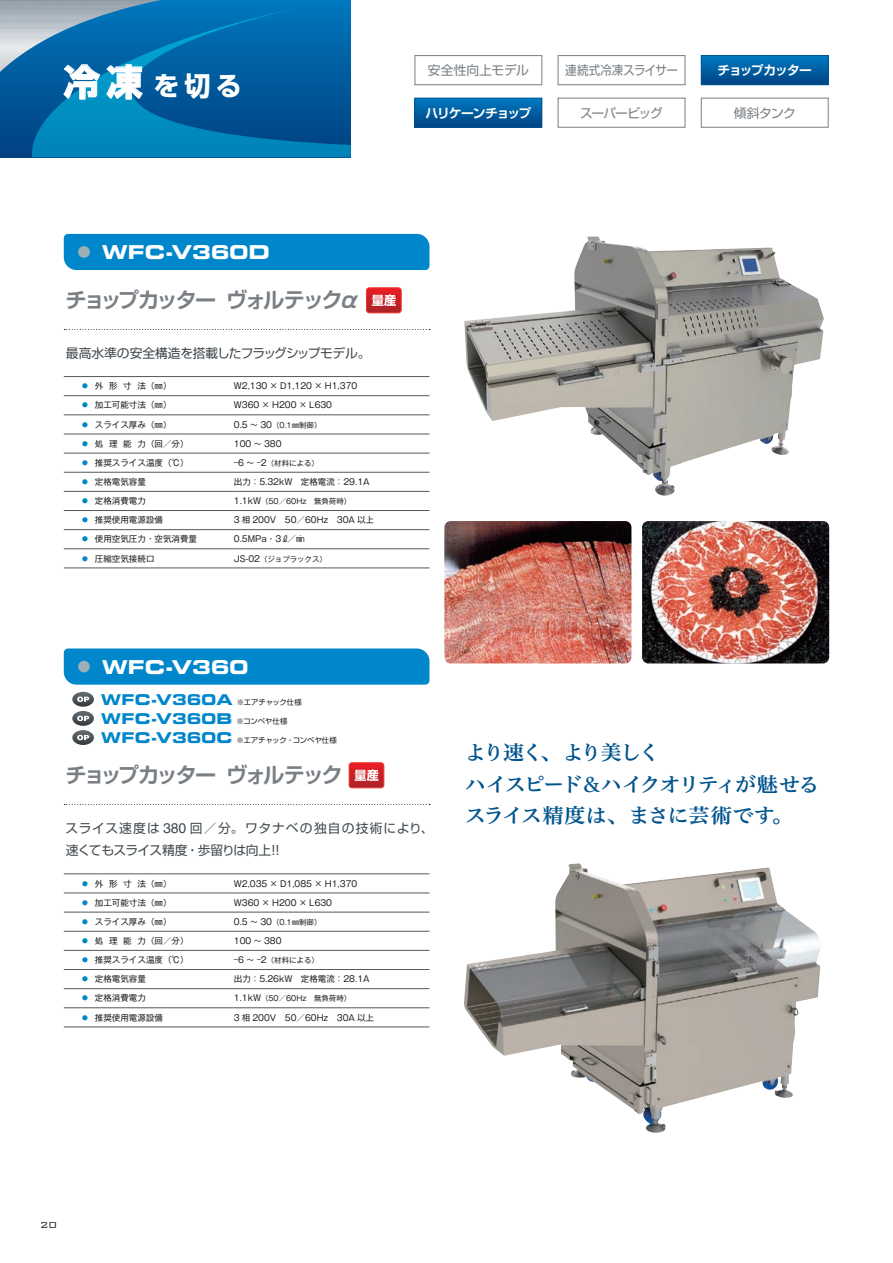
<style>
.page{position:relative;width:893px;height:1263px;background:#fff}
.page>*{position:absolute;margin:0;border:0;box-sizing:border-box;transform-origin:0 0}
.t1{font:700 26.55px "UD Shin Go Pro";color:#fff}
.t2{font:700 21.3px "Shin Go Pro De";letter-spacing:-.115em;color:#797f84}
.t3{font:20.25px/32px "Hiragino UD Serif Std W6";letter-spacing:-.09em;color:#00548e;scale:1.05 1}
.t4{font:19.2px "Eurostile Bold Extended Two";letter-spacing:-.005em;color:#fff}
.t5{font:14.85px/19.2px "Eurostile Bold Extended Two";letter-spacing:.005em;color:#0086cb}
.t6{font:12.75px/22.4px "Shin Go Pro";letter-spacing:.035em;color:#41494e}
.t7{font:12.75px "Shin Go Pro";letter-spacing:-.03em;color:#41494e}
.t8{font:700 12.75px "Shin Go Pro De";letter-spacing:-.09em;color:#fff}
.t9{font:12.75px "Shin Go Pro";letter-spacing:-.005em;color:#797f84;scale:.9 1}
.t10{font:12.75px "Shin Go Pro";letter-spacing:-.005em;color:#797f84}
.t11{font:12.75px "Shin Go Pro";letter-spacing:-.08em;color:#797f84}
.t12{font:12.75px "Shin Go Pro";letter-spacing:-.04em;color:#797f84}
.t13{font:300 11.7px "Bank Gothic BT";color:#231f20}
.t14{font:8.55px "Gothic MB101 Pro";color:#231f20}
.t15{font:7.5px "Gothic MB101 Pro";color:#231f20}
.t16{font:7.5px "Shin Go Pro";letter-spacing:-.03em;color:#231f20}
.s1{font-size:36.15px}
.s2{color:#0086cb}
.s3{font-size:8.55px}
.s4{font-family:"Shin Go Pro";font-size:7.5px;color:#231f20}
.s5{font-family:"Eurostile Bold Extended Two";font-size:14.85px;color:#0086cb}
.s6{font-family:"Helvetica";font-size:14.1px}
</style>
<div class="page">
<img style="left:464px;top:863px;width:357px;height:270px">
<svg style="left:64px;top:804px;width:366px;height:1px"></svg>
<div style="left:64px;top:648px;width:365px;height:37px;background:#0086cb"></div>
<div style="left:78px;top:661px;width:12px;height:11px;background:#9daeb6;border-radius:50%"></div>
<svg style="left:72px;top:692px;width:22px;height:53px"></svg>
<div style="left:349px;top:762px;width:35px;height:26px;border:1px solid #ee372f;border-radius:3px"></div>
<svg style="left:349px;top:763px;width:35px;height:25px"></svg>
<hr style="left:64px;top:873px;width:170px;height:1px;background:#57585a">
<hr style="left:234px;top:873px;width:195px;height:1px;background:#57585a">
<hr style="left:64px;top:893px;width:170px;height:1px;background:#57585a">
<hr style="left:234px;top:893px;width:195px;height:1px;background:#57585a">
<hr style="left:64px;top:912px;width:170px;height:1px;background:#57585a">
<hr style="left:234px;top:912px;width:195px;height:1px;background:#57585a">
<hr style="left:64px;top:931px;width:170px;height:1px;background:#57585a">
<hr style="left:234px;top:931px;width:195px;height:1px;background:#57585a">
<hr style="left:64px;top:950px;width:170px;height:1px;background:#57585a">
<hr style="left:234px;top:950px;width:195px;height:1px;background:#57585a">
<hr style="left:64px;top:969px;width:170px;height:1px;background:#57585a">
<hr style="left:234px;top:969px;width:195px;height:1px;background:#57585a">
<hr style="left:64px;top:988px;width:170px;height:1px;background:#57585a">
<hr style="left:234px;top:988px;width:195px;height:1px;background:#57585a">
<hr style="left:64px;top:1007px;width:170px;height:1px;background:#57585a">
<hr style="left:234px;top:1007px;width:195px;height:1px;background:#57585a">
<hr style="left:64px;top:1027px;width:170px;height:1px;background:#57585a">
<hr style="left:234px;top:1027px;width:195px;height:1px;background:#57585a">
<img style="left:444px;top:521px;width:187px;height:142px">
<img style="left:642px;top:521px;width:187px;height:142px">
<svg style="left:0;top:0;width:351px;height:157px;background:#005fa2"></svg>
<svg style="left:29px;top:9px;width:322px;height:148px;background:#006aa8"></svg>
<img style="left:0;top:0;width:161px;height:72px">
<div style="left:415px;top:55px;width:127px;height:30px;border:1px solid #797f84"></div>
<div style="left:558px;top:55px;width:127px;height:30px;border:1px solid #797f84"></div>
<svg style="left:703px;top:57px;width:123px;height:26px;background:#005ea2"></svg>
<div style="left:701px;top:55px;width:127px;height:30px;border:1px solid #00548e"></div>
<svg style="left:417px;top:100px;width:123px;height:26px;background:#005da1"></svg>
<div style="left:415px;top:98px;width:127px;height:30px;border:1px solid #00548e"></div>
<div style="left:558px;top:98px;width:127px;height:30px;border:1px solid #797f84"></div>
<div style="left:701px;top:98px;width:127px;height:30px;border:1px solid #797f84"></div>
<svg style="left:64px;top:329px;width:366px;height:1px"></svg>
<div style="left:64px;top:234px;width:365px;height:36px;background:#0086cb"></div>
<div style="left:78px;top:246px;width:12px;height:12px;background:#9daeb6;border-radius:50%"></div>
<svg style="left:366px;top:288px;width:35px;height:25px"></svg>
<hr style="left:64px;top:376px;width:170px;height:1px;background:#57585a">
<hr style="left:234px;top:376px;width:195px;height:1px;background:#57585a">
<hr style="left:64px;top:395px;width:170px;height:1px;background:#57585a">
<hr style="left:234px;top:395px;width:195px;height:1px;background:#57585a">
<hr style="left:64px;top:415px;width:170px;height:1px;background:#57585a">
<hr style="left:234px;top:415px;width:195px;height:1px;background:#57585a">
<hr style="left:64px;top:434px;width:170px;height:1px;background:#57585a">
<hr style="left:234px;top:434px;width:195px;height:1px;background:#57585a">
<hr style="left:64px;top:453px;width:170px;height:1px;background:#57585a">
<hr style="left:234px;top:453px;width:195px;height:1px;background:#57585a">
<hr style="left:64px;top:472px;width:170px;height:1px;background:#57585a">
<hr style="left:234px;top:472px;width:195px;height:1px;background:#57585a">
<hr style="left:64px;top:491px;width:170px;height:1px;background:#57585a">
<hr style="left:234px;top:491px;width:195px;height:1px;background:#57585a">
<hr style="left:64px;top:510px;width:170px;height:1px;background:#57585a">
<hr style="left:234px;top:510px;width:195px;height:1px;background:#57585a">
<hr style="left:64px;top:529px;width:170px;height:1px;background:#57585a">
<hr style="left:234px;top:529px;width:195px;height:1px;background:#57585a">
<hr style="left:64px;top:548px;width:170px;height:1px;background:#57585a">
<hr style="left:234px;top:548px;width:195px;height:1px;background:#57585a">
<hr style="left:64px;top:568px;width:170px;height:1px;background:#57585a">
<hr style="left:234px;top:568px;width:195px;height:1px;background:#57585a">
<img style="left:464px;top:236px;width:360px;height:260px">
<h1 class="t1" style="left:64px;top:64px;width:180px"><span class="s1">冷凍</span>を切る</h1>
<h3 class="t10" style="left:428px;top:60px;width:103px">安全性向上モデル</h3>
<h3 class="t9" style="left:565px;top:60px;width:127px">連続式冷凍スライサー</h3>
<h3 class="t8" style="left:717px;top:60px;width:96px">チョップカッター</h3>
<h3 class="t8" style="left:425px;top:102px;width:108px">ハリケーンチョップ</h3>
<h3 class="t11" style="left:580px;top:102px;width:84px">スーパービッグ</h3>
<h3 class="t12" style="left:734px;top:102px;width:64px">傾斜タンク</h3>
<h3 class="t4" style="left:102px;top:238px;width:169px">WFC-V360D</h3>
<h2 class="t2" style="left:66px;top:282px;width:296px">チョップカッターヴォルテックα</h2>
<h3 class="t7" style="left:66px;top:342px;width:306px">最高水準の安全構造を搭載したフラッグシップモデル。</h3>
<p class="t14" style="left:81px;top:379px;width:92px"><span class="s2">◦</span>外形寸法（㎜）</p>
<p class="t14" style="left:234px;top:379px;width:125px">W2,130 × D1,120 × H1,370</p>
<p class="t14" style="left:81px;top:398px;width:92px"><span class="s2">◦</span> 加工可能寸法（㎜）</p>
<p class="t14" style="left:234px;top:398px;width:100px">W360 × H200 × L630</p>
<p class="t14" style="left:81px;top:417px;width:92px"><span class="s2">◦</span> スライス厚み（㎜）</p>
<p class="t15" style="left:234px;top:418px;width:89px"><span class="s3">0.5 ～ 30</span>（0.1㎜制御）</p>
<p class="t14" style="left:81px;top:436px;width:109px"><span class="s2">◦</span> 処 理 能 力（回／分）</p>
<p class="t14" style="left:234px;top:436px;width:49px">100 ～ 380</p>
<p class="t14" style="left:81px;top:455px;width:109px"><span class="s2">◦</span> 推奨スライス温度（℃）</p>
<p class="t15" style="left:234px;top:457px;width:86px"><span class="s3">-6 ～ -2</span>（材料による）</p>
<p class="t14" style="left:81px;top:475px;width:67px"><span class="s2">◦</span> 定格電気容量</p>
<p class="t14" style="left:234px;top:475px;width:137px">出力：5.32kW　定格電流：29.1A</p>
<p class="t14" style="left:81px;top:494px;width:67px"><span class="s2">◦</span> 定格消費電力</p>
<p class="t15" style="left:234px;top:495px;width:119px"><span class="s3">1.1kW</span>（50／60Hz　無負荷時）</p>
<p class="t14" style="left:81px;top:513px;width:84px"><span class="s2">◦</span> 推奨使用電源設備</p>
<p class="t14" style="left:234px;top:513px;width:142px">3 相 200V　50／60Hz　30A 以上</p>
<p class="t14" style="left:81px;top:532px;width:118px"><span class="s2">◦</span> 使用空気圧力・空気消費量</p>
<p class="t14" style="left:234px;top:532px;width:72px">0.5MPa・3ℓ／min</p>
<p class="t14" style="left:81px;top:551px;width:75px"><span class="s2">◦</span> 圧縮空気接続口</p>
<p class="t15" style="left:234px;top:552px;width:95px"><span class="s3">JS-02</span>（ジョプラックス）</p>
<h3 class="t4" style="left:102px;top:653px;width:148px">WFC-V360</h3>
<h3 class="t5" style="left:101px;top:689px;width:202px">WFC-V360A <span class="s4">※エアチャック仕様<br></span>WFC-V360B <span class="s4">※コンベヤ仕様</span></h3>
<p class="t16" style="left:101px;top:734px;width:237px"><span class="s5">WFC-V360C</span> ※エアチャック・コンベヤ仕様</p>
<h2 class="t2" style="left:66px;top:757px;width:279px">チョップカッターヴォルテック</h2>
<h3 class="t6" style="left:66px;top:815px;width:369px">スライス速度は <span class="s6">380</span> 回／分。ワタナベの独自の技術により、速くてもスライス精度・歩留りは向上！！</h3>
<p class="t14" style="left:81px;top:876px;width:92px"><span class="s2">◦</span>外形寸法（㎜）</p>
<p class="t14" style="left:234px;top:876px;width:125px">W2,035 × D1,085 × H1,370</p>
<p class="t14" style="left:81px;top:895px;width:92px"><span class="s2">◦</span> 加工可能寸法（㎜）</p>
<p class="t14" style="left:234px;top:895px;width:100px">W360 × H200 × L630</p>
<p class="t14" style="left:81px;top:914px;width:92px"><span class="s2">◦</span> スライス厚み（㎜）</p>
<p class="t15" style="left:234px;top:916px;width:89px"><span class="s3">0.5 ～ 30</span>（0.1㎜制御）</p>
<p class="t14" style="left:81px;top:934px;width:109px"><span class="s2">◦</span> 処 理 能 力（回／分）</p>
<p class="t14" style="left:234px;top:934px;width:49px">100 ～ 380</p>
<p class="t14" style="left:81px;top:953px;width:109px"><span class="s2">◦</span> 推奨スライス温度（℃）</p>
<p class="t15" style="left:234px;top:954px;width:86px"><span class="s3">-6 ～ -2</span>（材料による）</p>
<p class="t14" style="left:81px;top:972px;width:67px"><span class="s2">◦</span> 定格電気容量</p>
<p class="t14" style="left:234px;top:972px;width:137px">出力：5.26kW　定格電流：28.1A</p>
<p class="t14" style="left:81px;top:991px;width:67px"><span class="s2">◦</span> 定格消費電力</p>
<p class="t15" style="left:234px;top:992px;width:119px"><span class="s3">1.1kW</span>（50／60Hz　無負荷時）</p>
<p class="t14" style="left:81px;top:1010px;width:84px"><span class="s2">◦</span> 推奨使用電源設備</p>
<p class="t14" style="left:234px;top:1010px;width:142px">3 相 200V　50／60Hz　30A 以上</p>
<h3 class="t3" style="left:465px;top:735px;width:339px">より速く、より美しく<br>ハイスピード＆ハイクオリティが魅せるスライス精度は、まさに芸術です。</h3>
<h3 class="t13" style="left:40px;top:1219px;width:19px">20</h3>
</div>
